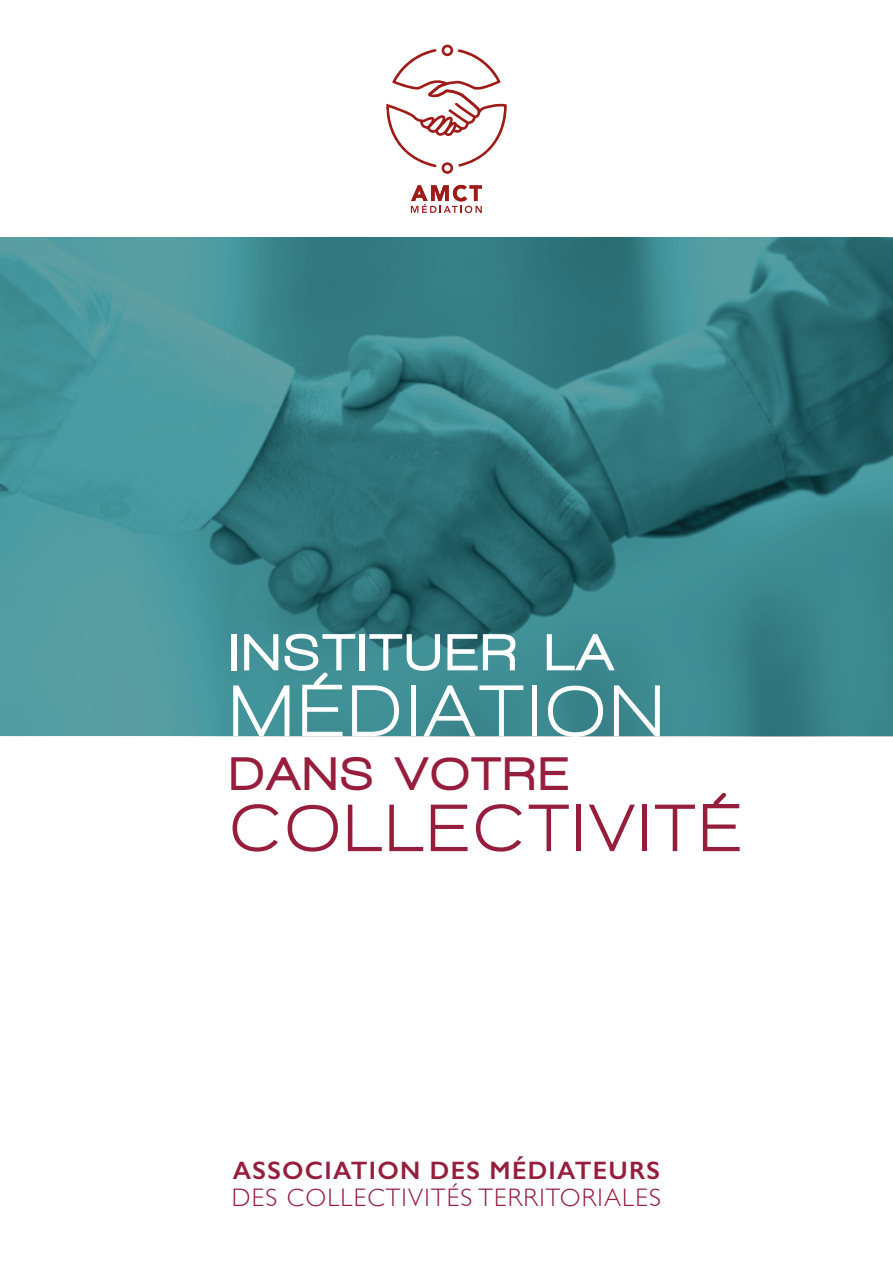
<style>
.page{position:relative;width:893px;height:1263px;background:#fff}
.page>*{position:absolute;margin:0;border:0;box-sizing:border-box;transform-origin:0 0}
.t1{font:800 75.15px "Walkway";letter-spacing:.1em;color:#fff}
.t2{font:800 68.55px "Walkway";letter-spacing:.1em;color:#971d3c}
.t3{font:900 53.4px "Walkway";letter-spacing:.1em;color:#fff}
.t4{font:900 48.3px "Walkway";letter-spacing:.1em;color:#971d3c}
.t5{font:300 25.35px "Gill Sans";letter-spacing:.05em;color:#971d3c}
.t6{font:600 25.35px "Gill Sans";letter-spacing:.05em;color:#971d3c}
</style>
<div class="page">
<svg style="left:0;top:238px;width:893px;height:498px;background:#3a8389"></svg>
<svg style="left:386px;top:45px;width:121px;height:129px"></svg>
<svg style="left:411px;top:185px;width:71px;height:28px"></svg>
<h3 class="t3" style="left:231px;top:624px;width:383px">INSTITUER LA</h3>
<h1 class="t1" style="left:231px;top:671px;width:433px">MÉDIATION</h1>
<h3 class="t4" style="left:231px;top:748px;width:338px">DANS VOTRE</h3>
<h2 class="t2" style="left:231px;top:791px;width:510px">COLLECTIVITÉ</h2>
<p class="t6" style="left:233px;top:1155px;width:429px">ASSOCIATION DES MÉDIATEURS</p>
<p class="t5" style="left:232px;top:1178px;width:431px">DES COLLECTIVITÉS TERRITORIALES</p>
</div>
